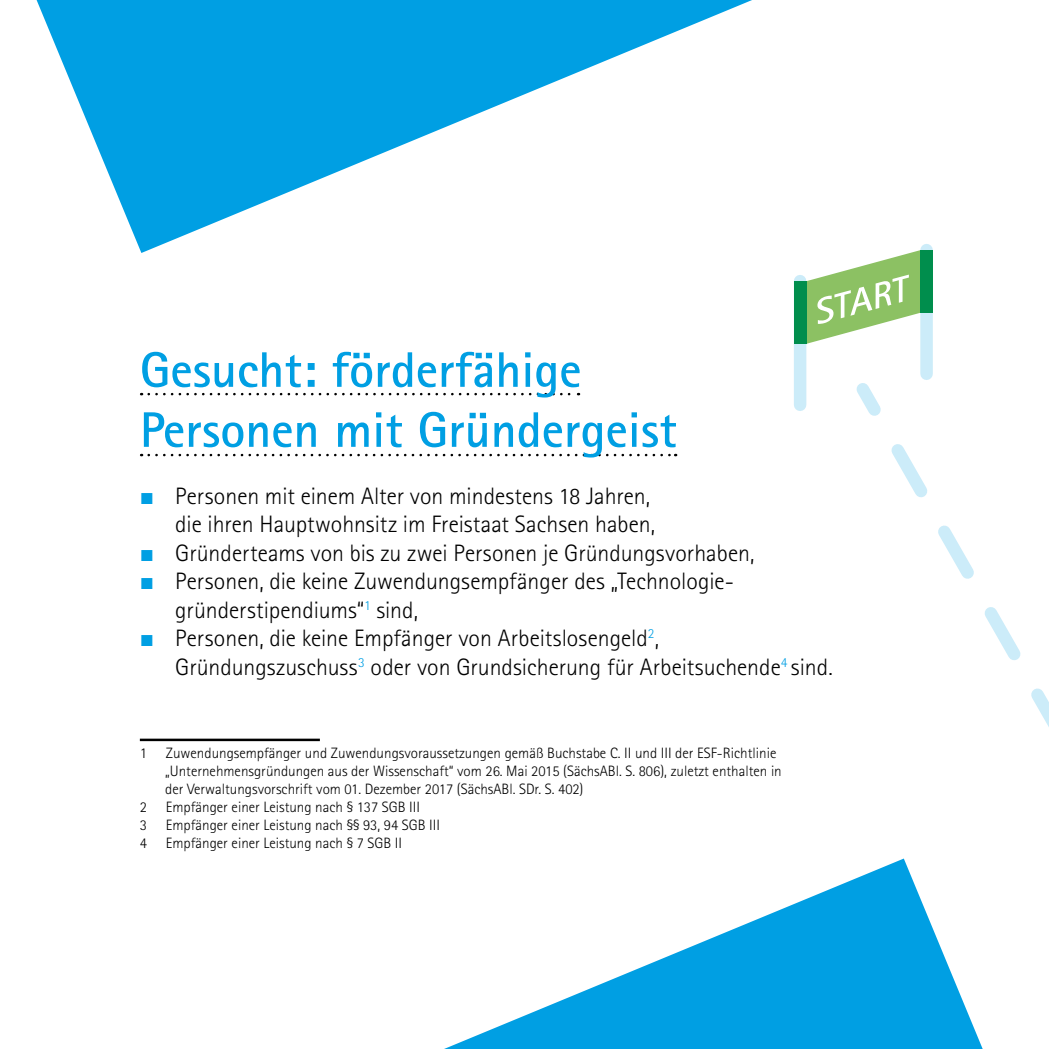
<style>
.page{position:relative;width:1049px;height:1049px;background:#fff}
.page>*{position:absolute;margin:0;border:0;box-sizing:border-box;transform-origin:0 0}
.t1{font:700 50px/60px "Rotis Sans Serif Std";color:#009fe3}
.t2{font:300 23.75px/28.5px "Rotis Sans Serif Std";color:#000}
.t3{font:300 15px "Rotis Sans Serif Std";color:#000}
.s1{font-family:"Arial";font-weight:400;color:#009fe3}
</style>
<div class="page">
<svg style="left:856px;top:374px;width:193px;height:353px"></svg>
<svg style="left:149px;top:393px;width:430px;height:2px"></svg>
<svg style="left:149px;top:454px;width:527px;height:2px"></svg>
<hr style="left:140px;top:739px;width:180px;height:2px;background:#000">
<svg style="left:37px;top:0;width:715px;height:253px"></svg>
<div style="left:920px;top:250px;width:13px;height:124px;background:#ccecf9"></div>
<div style="left:920px;top:250px;width:13px;height:63px;background:#008e4d"></div>
<div style="left:794px;top:281px;width:12px;height:124px;background:#ccecf9"></div>
<div style="left:794px;top:281px;width:12px;height:63px;background:#008e4d"></div>
<svg style="left:806px;top:250px;width:114px;height:94px"></svg>
<svg style="left:444px;top:858px;width:539px;height:191px"></svg>
<h1 class="t1" style="left:140px;top:339px;width:538px">Gesucht: förderfähige<br>Personen mit Gründergeist</h1>
<h2 class="t2" style="left:140px;top:482px;width:517px;text-align:right"><span class="s1">■</span> Personen mit einem Alter von mindestens 18 Jahren, die ihren Hauptwohnsitz im Freistaat Sachsen haben,</h2>
<h2 class="t2" style="left:140px;top:539px;width:616px"><span class="s1">■</span> Gründerteams von bis zu zwei Personen je Gründungsvorhaben,</h2>
<h2 class="t2" style="left:175px;top:567px;width:560px;text-indent:-35px"><span class="s1">■</span> Personen, die keine Zuwendungsempfänger des „Technologie&shy;gründerstipendiums“<sup>1</sup> sind,</h2>
<h2 class="t2" style="left:175px;top:624px;width:659px;text-indent:-35px"><span class="s1">■</span> Personen, die keine Empfänger von Arbeitslosengeld<sup>2</sup>,<br>Gründungszuschuss<sup>3</sup> oder von Grundsicherung für Arbeitsuchende<sup>4</sup> sind.</h2>
<p class="t3" style="left:140px;top:744px;width:638px">1 Zuwendungsempfänger und Zuwendungsvoraussetzungen gemäß Buchstabe C. II und III der ESF-Richtlinie</p>
<p class="t3" style="left:165px;top:762px;width:618px">„Unternehmensgründungen aus der Wissenschaft“ vom 26. Mai 2015 (SächsABl. S. 806), zuletzt enthalten in</p>
<p class="t3" style="left:165px;top:780px;width:420px">der Verwaltungsvorschrift vom 01. Dezember 2017 (SächsABl. SDr. S. 402)</p>
<p class="t3" style="left:140px;top:798px;width:282px">2 Empfänger einer Leistung nach § 137 SGB III</p>
<p class="t3" style="left:140px;top:816px;width:302px">3 Empfänger einer Leistung nach §§ 93, 94 SGB III</p>
<p class="t3" style="left:140px;top:834px;width:264px">4 Empfänger einer Leistung nach § 7 SGB II</p>
</div>
